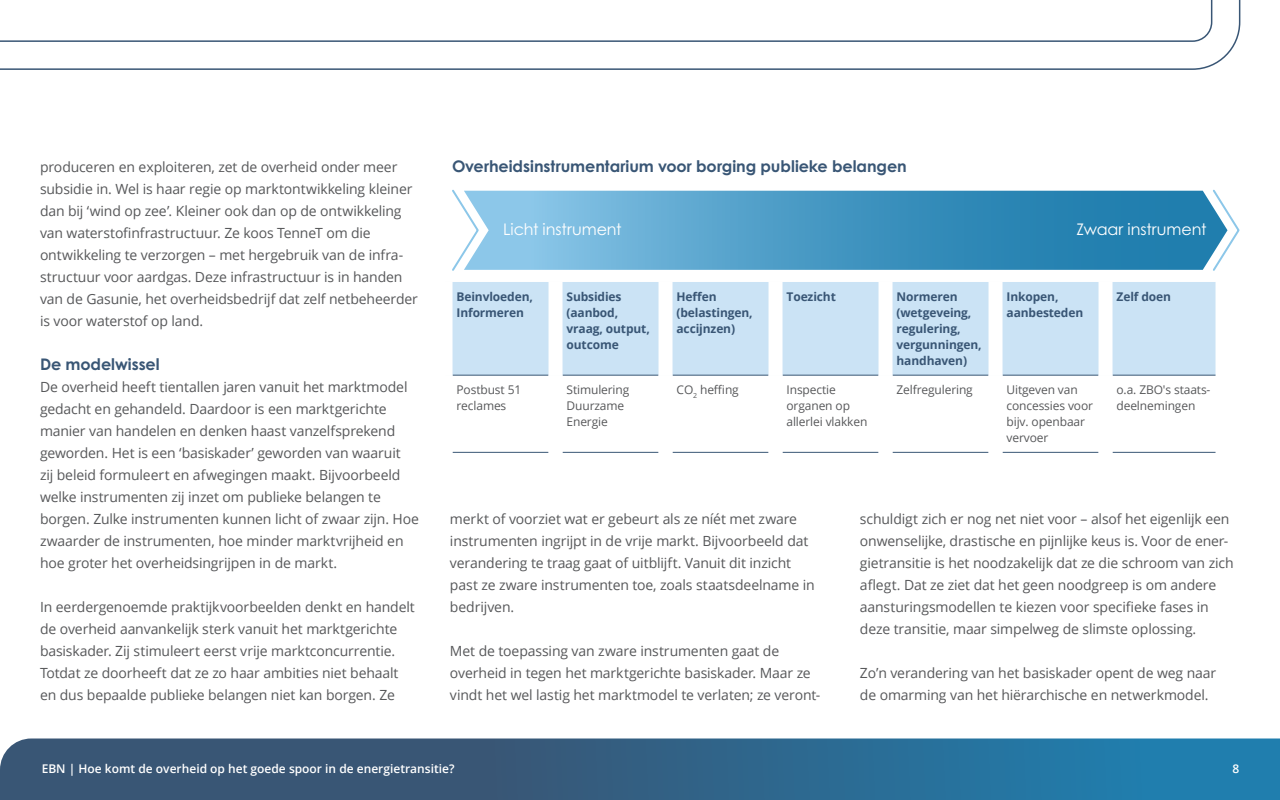
<style>
.page{position:relative;width:1280px;height:800px;background:#fff}
.page>*{position:absolute;margin:0;border:0;box-sizing:border-box;transform-origin:0 0}
.t1{font:700 16px "Century Gothic Pro";letter-spacing:-.005em;color:#395675}
.t2{font:16px "Century Gothic Pro";letter-spacing:-.005em;color:#fff}
.t3{font:14px/22px "Open Sans";letter-spacing:-.01em;color:#57585a}
.t4{font:700 12px/16px "Open Sans";letter-spacing:-.01em;color:#395675}
.t5{font:12px/16px "Open Sans";letter-spacing:-.01em;color:#57585a}
.t6{font:600 12px "Open Sans";color:#fff}
</style>
<div class="page">
<svg style="left:0;top:738px;width:1280px;height:62px;background:#32668a"></svg>
<svg style="left:0;top:0;width:1241px;height:70px"></svg>
<svg style="left:480px;top:191px;width:731px;height:79px;background:#4a9bc5"></svg>
<svg style="left:1211px;top:189px;width:29px;height:82px"></svg>
<div style="left:453px;top:282px;width:763px;height:93px;background:#cbe3f5"></div>
<hr style="left:673px;top:375px;width:96px;height:1px;background:#395675">
<hr style="left:783px;top:375px;width:96px;height:1px;background:#395675">
<hr style="left:1003px;top:375px;width:96px;height:1px;background:#395675">
<hr style="left:1113px;top:375px;width:103px;height:1px;background:#395675">
<hr style="left:673px;top:452px;width:96px;height:1px;background:#395675">
<hr style="left:783px;top:452px;width:96px;height:1px;background:#395675">
<hr style="left:1003px;top:452px;width:96px;height:1px;background:#395675">
<hr style="left:1113px;top:452px;width:103px;height:1px;background:#395675">
<hr style="left:453px;top:375px;width:96px;height:1px;background:#395675">
<hr style="left:563px;top:375px;width:96px;height:1px;background:#395675">
<hr style="left:893px;top:375px;width:96px;height:1px;background:#395675">
<hr style="left:453px;top:452px;width:96px;height:1px;background:#395675">
<hr style="left:563px;top:452px;width:96px;height:1px;background:#395675">
<hr style="left:893px;top:452px;width:96px;height:1px;background:#395675">
<div style="left:549px;top:282px;width:14px;height:93px;background:#fff"></div>
<div style="left:659px;top:282px;width:14px;height:93px;background:#fff"></div>
<div style="left:769px;top:282px;width:14px;height:93px;background:#fff"></div>
<div style="left:879px;top:282px;width:14px;height:93px;background:#fff"></div>
<div style="left:989px;top:282px;width:14px;height:93px;background:#fff"></div>
<div style="left:1099px;top:282px;width:14px;height:93px;background:#fff"></div>
<svg style="left:452px;top:189px;width:28px;height:82px"></svg>
<p class="t3" style="left:40px;top:156px;width:380px">produceren en exploiteren, zet de overheid onder meer subsidie in. Wel is haar regie op marktontwikkeling kleiner dan bij ‘wind op zee’. Kleiner ook dan op de ontwikkeling van waterstofinfrastructuur. Ze koos TenneT om die ontwikkeling te verzorgen – met hergebruik van de infra&shy;structuur voor aardgas. Deze infrastructuur is in handen van de Gasunie, het overheidsbedrijf dat zelf netbeheerder is voor waterstof op land.</p>
<p class="t1" style="left:40px;top:354px;width:121px">De modelwissel</p>
<p class="t3" style="left:40px;top:376px;width:381px">De overheid heeft tientallen jaren vanuit het marktmodel gedacht en gehandeld. Daardoor is een marktgerichte manier van handelen en denken haast vanzelfsprekend geworden. Het is een ‘basiskader’ geworden van waaruit<br>zij beleid formuleert en afwegingen maakt. Bijvoorbeeld welke instrumenten zij inzet om publieke belangen te borgen. Zulke instrumenten kunnen licht of zwaar zijn. Hoe zwaarder de instrumenten, hoe minder marktvrijheid en hoe groter het overheidsingrijpen in de markt.</p>
<p class="t3" style="left:40px;top:596px;width:376px">In eerdergenoemde praktijkvoorbeelden denkt en handelt de overheid aanvankelijk sterk vanuit het marktgerichte basiskader. Zij stimuleert eerst vrije marktconcurrentie.<br>Totdat ze doorheeft dat ze zo haar ambities niet behaalt en dus bepaalde publieke belangen niet kan borgen. Ze</p>
<p class="t1" style="left:452px;top:156px;width:456px">Overheidsinstrumentarium voor borging publieke belangen</p>
<p class="t2" style="left:503px;top:220px;width:120px">Licht instrument</p>
<p class="t2" style="left:1077px;top:220px;width:131px">Zwaar instrument</p>
<p class="t4" style="left:457px;top:289px;width:78px">Beinvloeden,<br>Informeren</p>
<p class="t4" style="left:567px;top:289px;width:85px">Subsidies (aanbod, vraag, output, outcome</p>
<p class="t4" style="left:677px;top:289px;width:78px">Heffen (belastingen, accijnzen)</p>
<p class="t4" style="left:787px;top:288px;width:51px">Toezicht</p>
<p class="t4" style="left:897px;top:288px;width:87px">Normeren (wetgeveing, regulering, vergunningen, handhaven)</p>
<p class="t4" style="left:1007px;top:288px;width:78px">Inkopen, aanbesteden</p>
<p class="t4" style="left:1117px;top:288px;width:56px">Zelf doen</p>
<p class="t5" style="left:457px;top:382px;width:66px">Postbust 51 reclames</p>
<p class="t5" style="left:567px;top:382px;width:64px">Stimulering<br>Duurzame<br>Energie</p>
<p class="t5" style="left:677px;top:382px;width:64px">CO<sub>2</sub> heffing</p>
<p class="t5" style="left:787px;top:382px;width:82px">Inspectie organen op allerlei vlakken</p>
<p class="t5" style="left:897px;top:382px;width:78px">Zelfregulering</p>
<p class="t5" style="left:1007px;top:382px;width:88px">Uitgeven van concessies voor bijv. openbaar vervoer</p>
<p class="t5" style="left:1117px;top:382px;width:95px">o.a. ZBO's staats&shy;deelnemingen</p>
<p class="t3" style="left:450px;top:507px;width:366px">merkt of voorziet wat er gebeurt als ze níét met zware instrumenten ingrijpt in de vrije markt. Bijvoorbeeld dat verandering te traag gaat of uitblijft. Vanuit dit inzicht past ze zware instrumenten toe, zoals staatsdeelname in bedrijven.</p>
<p class="t3" style="left:450px;top:639px;width:372px">Met de toepassing van zware instrumenten gaat de overheid in tegen het marktgerichte basiskader. Maar ze vindt het wel lastig het marktmodel te verlaten; ze veront-</p>
<p class="t3" style="left:860px;top:507px;width:375px">schuldigt zich er nog net niet voor – alsof het eigenlijk een onwenselijke, drastische en pijnlijke keus is. Voor de ener&shy;gietransitie is het noodzakelijk dat ze die schroom van zich aflegt. Dat ze ziet dat het geen noodgreep is om andere aansturingsmodellen te kiezen voor specifieke fases in deze transitie, maar simpelweg de slimste oplossing.</p>
<p class="t3" style="left:860px;top:661px;width:358px">Zo’n verandering van het basiskader opent de weg naar de omarming van het hiërarchische en netwerkmodel.</p>
<p class="t6" style="left:42px;top:761px;width:414px">EBN | Hoe komt de overheid op het goede spoor in de energietransitie?</p>
<p class="t6" style="left:1233px;top:761px;width:8px">8</p>
</div>
